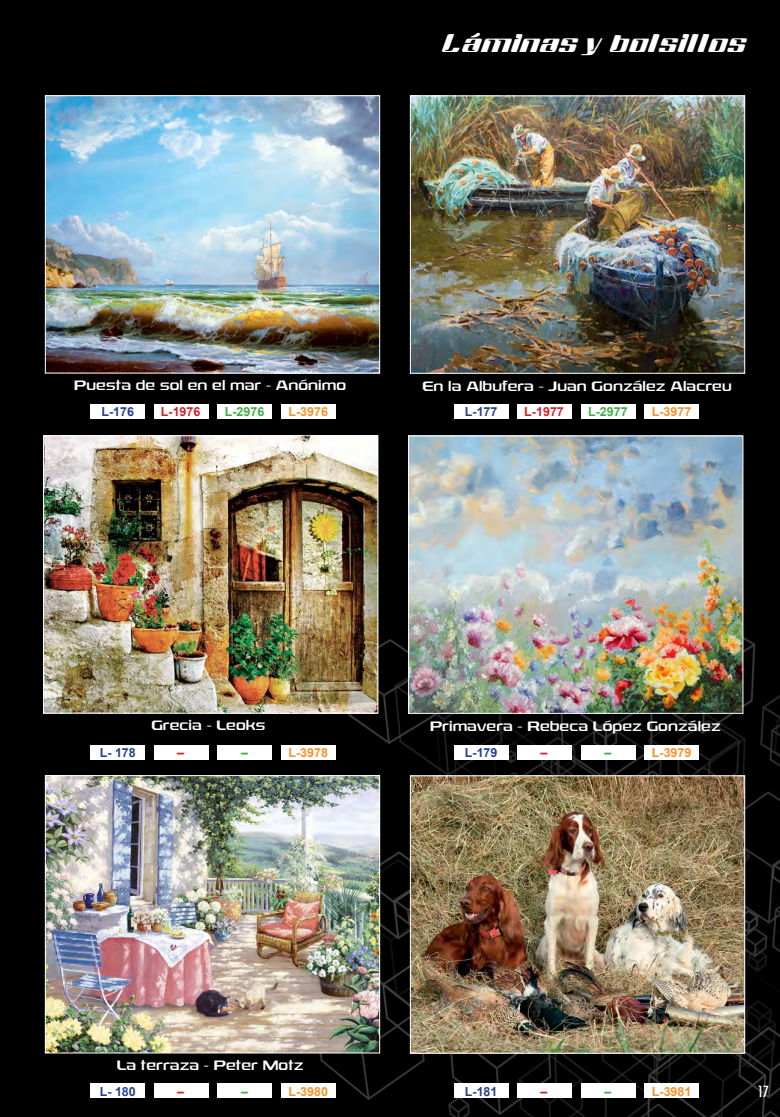
<style>
.page{position:relative;width:780px;height:1117px;background:#fff}
.page>*{position:absolute;margin:0;border:0;box-sizing:border-box;transform-origin:0 0}
.t1{font:22.5px "Magenta";letter-spacing:.03em;color:#fff}
.t2{font:500 condensed 15px "Futura";color:#fff}
.t3{font:13.75px "Rexlia Rg";letter-spacing:.01em;color:#fff}
.t4{font:700 12.5px "Arial";color:#f7912f}
.t5{font:700 12.5px "Arial";color:#25408f}
.t6{font:700 12.5px "Arial";color:#d2232a}
.t7{font:700 12.5px "Arial";color:#41ad49}
</style>
<div class="page">
<div style="left:0;top:0;width:780px;height:1116px;background:#000"></div>
<img style="left:45px;top:437px;width:331px;height:274px">
<div style="left:43px;top:435px;width:335px;height:278px;border:1px solid #fff"></div>
<img style="left:410px;top:437px;width:331px;height:274px">
<div style="left:408px;top:435px;width:335px;height:278px;border:1px solid #fff"></div>
<img style="left:47px;top:777px;width:331px;height:274px">
<div style="left:45px;top:775px;width:335px;height:278px;border:1px solid #fff"></div>
<img style="left:412px;top:777px;width:331px;height:274px">
<div style="left:410px;top:775px;width:335px;height:278px;border:1px solid #fff"></div>
<img style="left:47px;top:97px;width:331px;height:274px">
<div style="left:45px;top:95px;width:335px;height:278px;border:1px solid #fff"></div>
<img style="left:412px;top:97px;width:331px;height:274px">
<div style="left:410px;top:95px;width:335px;height:278px;border:1px solid #fff"></div>
<div style="left:517px;top:404px;width:54px;height:15px;background:#fff"></div>
<div style="left:581px;top:404px;width:54px;height:15px;background:#fff"></div>
<div style="left:454px;top:404px;width:54px;height:15px;background:#fff"></div>
<div style="left:644px;top:404px;width:54px;height:15px;background:#fff"></div>
<div style="left:517px;top:744px;width:54px;height:15px;background:#fff"></div>
<div style="left:581px;top:744px;width:54px;height:15px;background:#fff"></div>
<div style="left:454px;top:744px;width:54px;height:15px;background:#fff"></div>
<div style="left:644px;top:744px;width:54px;height:15px;background:#fff"></div>
<div style="left:154px;top:744px;width:54px;height:15px;background:#fff"></div>
<div style="left:218px;top:744px;width:54px;height:15px;background:#fff"></div>
<div style="left:91px;top:744px;width:54px;height:15px;background:#fff"></div>
<div style="left:281px;top:744px;width:54px;height:15px;background:#fff"></div>
<div style="left:517px;top:1082px;width:54px;height:15px;background:#fff"></div>
<div style="left:581px;top:1082px;width:54px;height:15px;background:#fff"></div>
<div style="left:454px;top:1082px;width:54px;height:15px;background:#fff"></div>
<div style="left:644px;top:1082px;width:54px;height:15px;background:#fff"></div>
<div style="left:154px;top:404px;width:54px;height:15px;background:#fff"></div>
<div style="left:218px;top:404px;width:54px;height:15px;background:#fff"></div>
<div style="left:91px;top:404px;width:54px;height:15px;background:#fff"></div>
<div style="left:281px;top:404px;width:54px;height:15px;background:#fff"></div>
<div style="left:154px;top:1082px;width:54px;height:15px;background:#fff"></div>
<div style="left:218px;top:1082px;width:54px;height:15px;background:#fff"></div>
<div style="left:91px;top:1082px;width:54px;height:15px;background:#fff"></div>
<div style="left:281px;top:1082px;width:54px;height:15px;background:#fff"></div>
<h1 class="t1" style="left:442px;top:27px;width:304px">Láminas y bolsillos</h1>
<p class="t3" style="left:74px;top:376px;width:273px">Puesta de sol en el mar - Anónimo</p>
<p class="t3" style="left:422px;top:377px;width:311px">En la Albufera - Juan González Alacreu</p>
<p class="t5" style="left:465px;top:404px;width:34px">L-177</p>
<p class="t6" style="left:524px;top:404px;width:41px">L-1977</p>
<p class="t7" style="left:588px;top:404px;width:41px">L-2977</p>
<p class="t4" style="left:651px;top:404px;width:41px">L-3977</p>
<p class="t5" style="left:101px;top:404px;width:34px">L-176</p>
<p class="t6" style="left:161px;top:404px;width:41px">L-1976</p>
<p class="t7" style="left:225px;top:404px;width:41px">L-2976</p>
<p class="t4" style="left:288px;top:404px;width:41px">L-3976</p>
<p class="t3" style="left:151px;top:716px;width:115px">Grecia - Leoks</p>
<p class="t3" style="left:430px;top:717px;width:292px">Primavera - Rebeca López González</p>
<p class="t5" style="left:100px;top:744px;width:38px">L- 178</p>
<p class="t6" style="left:177px;top:744px;width:8px">–</p>
<p class="t7" style="left:241px;top:744px;width:8px">–</p>
<p class="t4" style="left:288px;top:744px;width:41px">L-3978</p>
<p class="t5" style="left:465px;top:744px;width:34px">L-179</p>
<p class="t6" style="left:540px;top:744px;width:8px">–</p>
<p class="t7" style="left:604px;top:744px;width:8px">–</p>
<p class="t4" style="left:651px;top:744px;width:41px">L-3979</p>
<p class="t3" style="left:117px;top:1056px;width:188px">La terraza - Peter Motz</p>
<p class="t5" style="left:100px;top:1082px;width:38px">L- 180</p>
<p class="t6" style="left:177px;top:1082px;width:8px">–</p>
<p class="t7" style="left:241px;top:1082px;width:8px">–</p>
<p class="t4" style="left:288px;top:1082px;width:41px">L-3980</p>
<p class="t5" style="left:465px;top:1082px;width:34px">L-181</p>
<p class="t6" style="left:540px;top:1082px;width:8px">–</p>
<p class="t7" style="left:604px;top:1082px;width:8px">–</p>
<p class="t4" style="left:651px;top:1082px;width:41px">L-3981</p>
<p class="t2" style="left:757px;top:1081px;width:13px">17</p>
</div>
